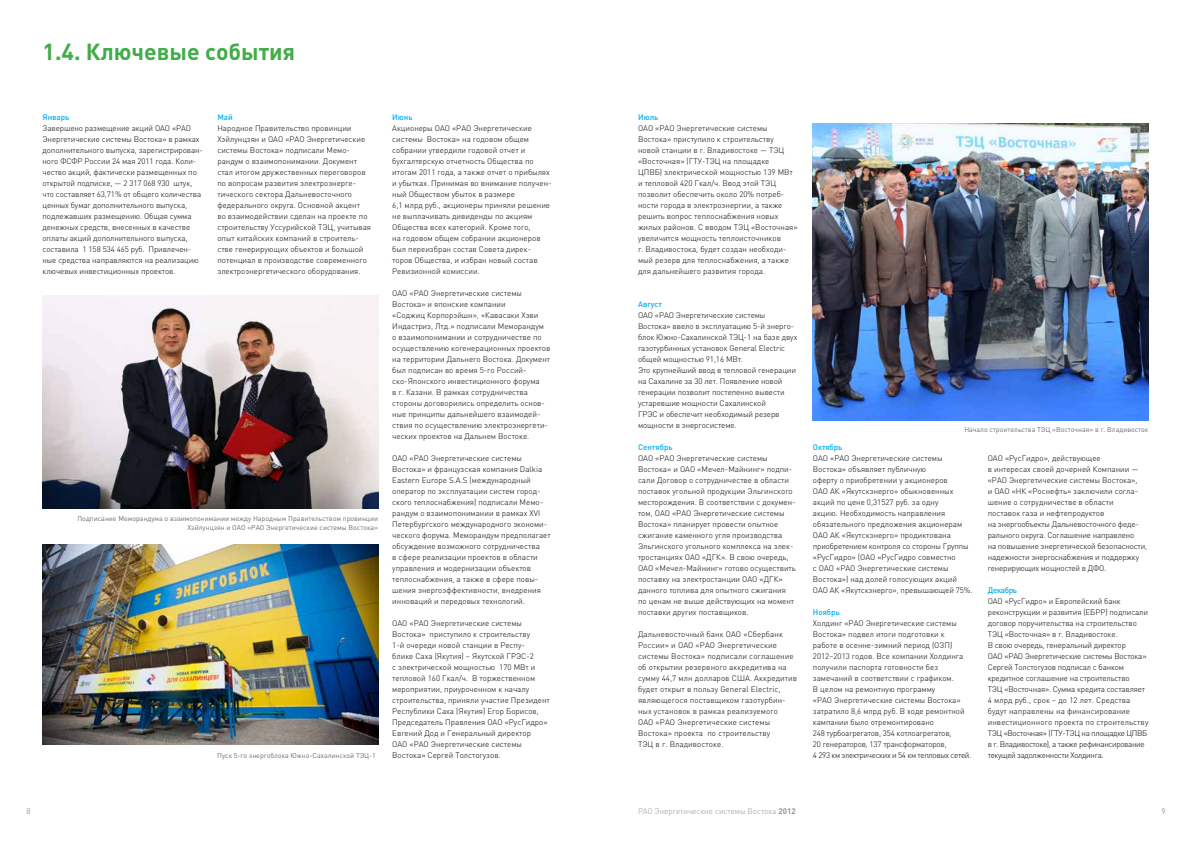
<style>
.page{position:relative;width:1191px;height:842px;background:#fff}
.page>*{position:absolute;margin:0;border:0;box-sizing:border-box;transform-origin:0 0}
.t1{font:700 23px "DIN Pro";color:#41ad49}
.t2{font:300 8px/11px "DIN Pro";color:#000}
.t3{font:300 8px/11px "DIN Pro";letter-spacing:-.02em;color:#000}
.t4{font:500 8px "DIN Pro";color:#00aeef}
.t5{font:300 8px "DIN Pro";color:#939598}
.t6{font:500 8px "DIN Pro";letter-spacing:-.04em;color:#00aeef}
.t7{font:8px "DIN Pro";color:#939598}
.t8{font:7px/9px "DIN Pro";color:#6d6e71;text-align:right}
.s1{font-weight:700}
</style>
<div class="page">
<img style="left:43px;top:296px;width:335px;height:212px">
<img style="left:813px;top:124px;width:335px;height:297px">
<img style="left:43px;top:544px;width:335px;height:200px">
<h1 class="t1" style="left:43px;top:36px;width:254px">1.4. Ключевые события</h1>
<p class="t4" style="left:43px;top:111px;width:28px">Январь</p>
<p class="t2" style="left:43px;top:122px;width:162px">Завершено размещение акций ОАО «РАО Энергетические системы Востока» в рамках дополнительного выпуска, зарегистрирован&shy;ного ФСФР России 24 мая 2011 года. Коли&shy;чество акций, фактически размещенных по открытой подписке, — 2 317 068 930 штук, что составляет 63,71% от общего количества ценных бумаг дополнительного выпуска, подлежавших размещению. Общая сумма денежных средств, внесенных в качестве оплаты акций дополнительного выпуска, составила 1 158 534 465 руб. Привлечен&shy;ные средства направляются на реализацию ключевых инвестиционных проектов.</p>
<p class="t4" style="left:217px;top:111px;width:17px">Май</p>
<p class="t2" style="left:217px;top:122px;width:155px">Народное Правительство провинции Хэйлунцзян и ОАО «РАО Энергетические системы Востока» подписали Мемо&shy;рандум о взаимопонимании. Документ стал итогом дружественных переговоров по вопросам развития электроэнерге&shy;тического сектора Дальневосточного федерального округа. Основной акцент<br>во взаимодействии сделан на проекте по строительству Уссурийской ТЭЦ, учитывая опыт китайских компаний в строитель&shy;стве генерирующих объектов и большой потенциал в производстве современного электроэнергетического оборудования.</p>
<p class="t8" style="left:77px;top:514px;width:302px">Подписание Меморандума о взаимопонимании между Народным Правительством провинции<br>Хэйлунцзян и ОАО «РАО Энергетические системы Востока»</p>
<p class="t8" style="left:217px;top:750px;width:160px">Пуск 5-го энергоблока Южно-Сахалинской ТЭЦ-1</p>
<p class="t4" style="left:392px;top:111px;width:22px">Июнь</p>
<p class="t2" style="left:392px;top:122px;width:161px">Акционеры ОАО «РАО Энергетические системы Востока» на годовом общем собрании утвердили годовой отчет и бухгалтерскую отчетность Общества по итогам 2011 года, а также отчет о прибылях и убытках. Принимая во внимание получен&shy;ный Обществом убыток в размере<br>6,1 млрд руб., акционеры приняли решение не выплачивать дивиденды по акциям Общества всех категорий. Кроме того,<br>на годовом общем собрании акционеров был переизбран состав Совета дирек&shy;торов Общества, и избран новый состав Ревизионной комиссии.</p>
<p class="t2" style="left:392px;top:287px;width:159px">ОАО «РАО Энергетические системы Востока» и японские компании<br>«Соджиц Корпорэйшн», «Кавасаки Хэви Индастриз, Лтд.» подписали Меморандум<br>о взаимопонимании и сотрудничестве по осуществлению когенерационных проектов на территории Дальнего Востока. Документ был подписан во время 5-го Россий&shy;ско-Японского инвестиционного форума<br>в г. Казани. В рамках сотрудничества стороны договорились определить основ&shy;ные принципы дальнейшего взаимодей&shy;ствия по осуществлению электроэнергети&shy;ческих проектов на Дальнем Востоке.</p>
<p class="t2" style="left:392px;top:452px;width:160px">ОАО «РАО Энергетические системы Востока» и французская компания Dalkia Eastern Europe S.A.S (международный оператор по эксплуатации систем город&shy;ского теплоснабжения) подписали Мемо&shy;рандум о взаимопонимании в рамках XVI Петербургского международного экономи&shy;ческого форума. Меморандум предполагает обсуждение возможного сотрудничества<br>в сфере реализации проектов в области управления и модернизации объектов теплоснабжения, а также в сфере повы&shy;шения энергоэффективности, внедрения инноваций и передовых технологий.</p>
<p class="t2" style="left:392px;top:617px;width:159px">ОАО «РАО Энергетические системы Востока» приступило к строительству<br>1-й очереди новой станции в Респу-<br>блике Саха (Якутия) – Якутской ГРЭС-2<br>с электрической мощностью 170 МВт и тепловой 160 Гкал/ч. В торжественном мероприятии, приуроченном к началу строительства, приняли участие Президент Республики Саха (Якутия) Егор Борисов, Председатель Правления ОАО «РусГидро» Евгений Дод и Генеральный директор<br>ОАО «РАО Энергетические системы Востока» Сергей Толстогузов.</p>
<p class="t4" style="left:638px;top:111px;width:22px">Июль</p>
<p class="t2" style="left:638px;top:122px;width:161px">ОАО «РАО Энергетические системы Востока» приступило к строительству новой станции в г. Владивостоке — ТЭЦ «Восточная» (ГТУ-ТЭЦ на площадке<br>ЦПВБ) электрической мощностью 139 МВт и тепловой 420 Гкал/ч. Ввод этой ТЭЦ позволит обеспечить около 20% потреб&shy;ности города в электроэнергии, а также решить вопрос теплоснабжения новых жилых районов. С вводом ТЭЦ «Восточная» увеличится мощность теплоисточников<br>г. Владивостока, будет создан необходи&shy;мый резерв для теплоснабжения, а также для дальнейшего развития города.</p>
<p class="t4" style="left:638px;top:298px;width:25px">Август</p>
<p class="t2" style="left:638px;top:309px;width:161px">ОАО «РАО Энергетические системы Востока» ввело в эксплуатацию 5-й энерго&shy;блок Южно-Сахалинской ТЭЦ-1 на базе двух газотурбинных установок General Electric общей мощностью 91,16 МВт.<br>Это крупнейший ввод в тепловой генерации на Сахалине за 30 лет. Появление новой генерации позволит постепенно вывести устаревшие мощности Сахалинской<br>ГРЭС и обеспечит необходимый резерв мощности в энергосистеме.</p>
<p class="t4" style="left:638px;top:441px;width:36px">Сентябрь</p>
<p class="t2" style="left:638px;top:452px;width:159px">ОАО «РАО Энергетические системы Востока» и ОАО «Мечел-Майнинг» подпи&shy;сали Договор о сотрудничестве в области поставок угольной продукции Эльгинского месторождения. В соответствии с докумен&shy;том, ОАО «РАО Энергетические системы Востока» планирует провести опытное сжигание каменного угля производства Эльгинского угольного комплекса на элек&shy;тростанциях ОАО «ДГК». В свою очередь, ОАО «Мечел-Майнинг» готово осуществить поставку на электростанции ОАО «ДГК» данного топлива для опытного сжигания по ценам не выше действующих на момент поставки других поставщиков.</p>
<p class="t2" style="left:638px;top:628px;width:161px">Дальневосточный банк ОАО «Сбербанк России» и ОАО «РАО Энергетические системы Востока» подписали соглашение об открытии резервного аккредитива на сумму 44,7 млн долларов США. Аккредитив будет открыт в пользу General Electric, являющегося поставщиком газотурбин&shy;ных установок в рамках реализуемого<br>ОАО «РАО Энергетические системы Востока» проекта по строительству<br>ТЭЦ в г. Владивостоке.</p>
<p class="t8" style="left:964px;top:424px;width:186px">Начало строительства ТЭЦ «Восточная» в г. Владивосток</p>
<p class="t4" style="left:813px;top:441px;width:31px">Октябрь</p>
<p class="t2" style="left:813px;top:452px;width:161px">ОАО «РАО Энергетические системы Востока» объявляет публичную<br>оферту о приобретении у акционеров<br>ОАО АК «Якутскэнерго» обыкновенных акций по цене 0,31527 руб. за одну<br>акцию. Необходимость направления обязательного предложения акционерам ОАО АК «Якутскэнерго» продиктована приобретением контроля со стороны Группы «РусГидро» (ОАО «РусГидро совместно<br>с ОАО «РАО Энергетические системы Востока») над долей голосующих акций ОАО АК «Якутскэнерго», превышающей 75%.</p>
<p class="t4" style="left:813px;top:606px;width:28px">Ноябрь</p>
<p class="t2" style="left:813px;top:617px;width:160px">Холдинг «РАО Энергетические системы Востока» подвел итоги подготовки к<br>работе в осенне-зимний период (ОЗП)<br>2012–2013 годов. Все компании Холдинга получили паспорта готовности без замечаний в соответствии с графиком.<br>В целом на ремонтную программу<br>«РАО Энергетические системы Востока» затратило 8,6 млрд руб. В ходе ремонтной кампании было отремонтировано<br>248 турбоагрегатов, 354 котлоагрегатов,<br>20 генераторов, 137 трансформаторов,<br>4 293 км электрических и 54 км тепловых сетей.</p>
<p class="t3" style="left:987px;top:452px;width:161px">ОАО «РусГидро», действующее<br>в интересах своей дочерней Компании — «РАО Энергетические системы Востока»,<br>и ОАО «НК «Роснефть» заключили согла&shy;шение о сотрудничестве в области поставок газа и нефтепродуктов<br>на энергообъекты Дальневосточного феде&shy;рального округа. Соглашение направлено<br>на повышение энергетической безопасности, надежности энергоснабжения и поддержку генерирующих мощностей в ДФО.</p>
<p class="t6" style="left:987px;top:584px;width:31px">Декабрь</p>
<p class="t3" style="left:987px;top:595px;width:162px">ОАО «РусГидро» и Европейский банк реконструкции и развития (ЕБРР) подписали договор поручительства на строительство ТЭЦ «Восточная» в г. Владивостоке.<br>В свою очередь, генеральный директор<br>ОАО «РАО Энергетические системы Востока» Сергей Толстогузов подписал с банком кредитное соглашение на строительство<br>ТЭЦ «Восточная». Сумма кредита составляет 4 млрд руб., срок – до 12 лет. Средства будут направлены на финансирование инвестиционного проекта по строительству ТЭЦ «Восточная» (ГТУ-ТЭЦ на площадке ЦПВБ в г. Владивостоке), а также рефинансирование текущей задолженности Холдинга.</p>
<p class="t7" style="left:27px;top:805px;width:6px">8</p>
<p class="t5" style="left:638px;top:805px;width:159px">РАО Энергетические системы Востока <span class="s1">2012</span></p>
<p class="t7" style="left:1161px;top:805px;width:6px">9</p>
</div>
